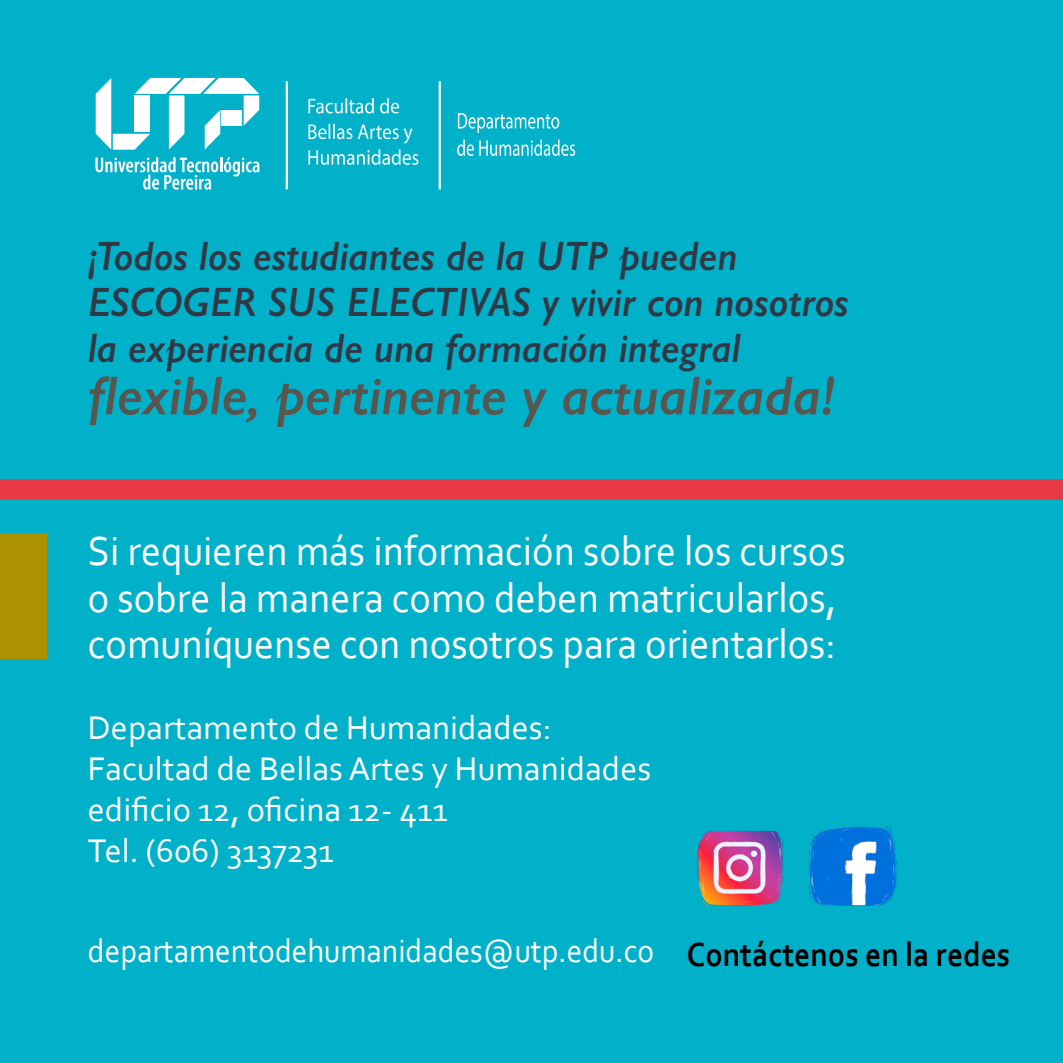
<style>
.page{position:relative;width:1063px;height:1063px;background:#00b1c9}
.page>*{position:absolute;margin:0;border:0;box-sizing:border-box;transform-origin:0 0}
.t1{font:italic 600 55px "Gill Sans";color:#5b5550}
.t2{font:42.5px/46.5px "Corbel";color:#fff;scale:.95 1}
.t3{font:italic 600 41.25px/45.8px "Gill Sans";color:#303745;scale:.96 1}
.t4{font:34.25px/41.2px "Corbel";color:#fff}
.t5{font:33.75px "Corbel";color:#fff;scale:.93 1}
.s1{font-weight:700;font-size:35px;color:#000}
</style>
<div class="page">
<img style="left:697px;top:830px;width:87px;height:77px">
<img style="left:808px;top:826px;width:89px;height:80px">
<hr style="left:439px;top:81px;width:2px;height:108px;background:#fff">
<hr style="left:286px;top:81px;width:2px;height:108px;background:#fff">
<svg style="left:96px;top:78px;width:163px;height:72px"></svg>
<div style="left:222px;top:110px;width:20px;height:16px;background:#fff"></div>
<svg style="left:95px;top:157px;width:164px;height:33px"></svg>
<svg style="left:308px;top:124px;width:110px;height:41px"></svg>
<svg style="left:308px;top:98px;width:91px;height:16px"></svg>
<svg style="left:457px;top:140px;width:118px;height:16px"></svg>
<svg style="left:458px;top:113px;width:101px;height:20px"></svg>
<div style="left:0;top:479px;width:1063px;height:21px;background:#e83946"></div>
<div style="left:0;top:534px;width:46px;height:125px;background:#ad9200"></div>
<p class="t3" style="left:88px;top:233px;width:794px">¡Todos los estudiantes de la UTP pueden<br>ESCOGER SUS ELECTIVAS y vivir con nosotros la experiencia de una formación integral</p>
<p class="t1" style="left:88px;top:362px;width:748px">flexible, pertinente y actualizada!</p>
<p class="t2" style="left:88px;top:527px;width:799px">Si requieren más información sobre los cursos o sobre la manera como deben matricularlos, comuníquense con nosotros para orientarlos:</p>
<p class="t4" style="left:88px;top:706px;width:565px">Departamento de Humanidades:<br>Facultad de Bellas Artes y Humanidades edificio 12, oficina 12- 411<br>Tel. (606) 3137231</p>
<p class="t5" style="left:88px;top:930px;width:993px">departamentodehumanidades@utp.edu.co <span class="s1">Contáctenos en la redes</span></p>
</div>
